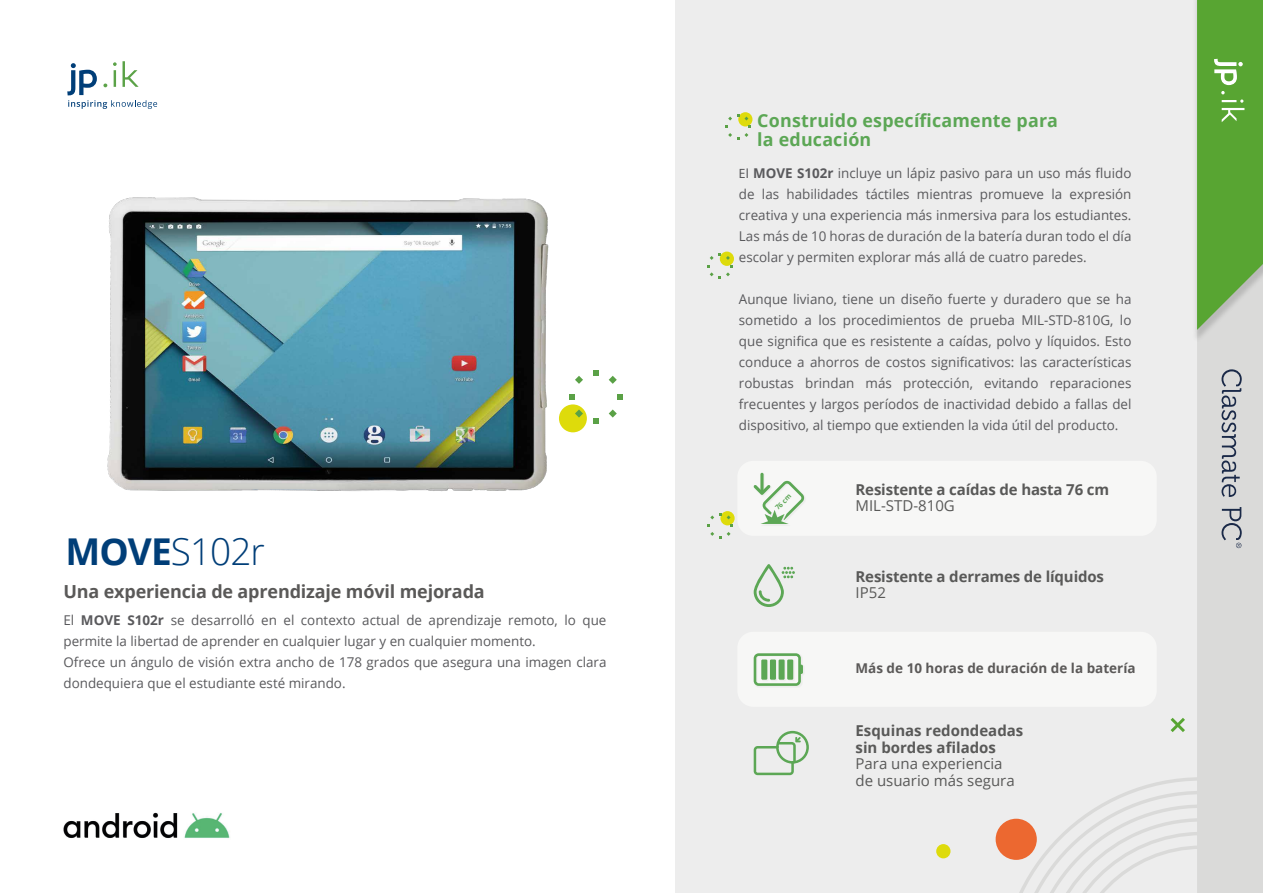
<style>
.page{position:relative;width:1263px;height:893px;background:#fff}
.page>*{position:absolute;margin:0;border:0;box-sizing:border-box;transform-origin:0 0}
.t1{font:300 36.9px "Open Sans";letter-spacing:-.025em;color:#003e78}
.t2{font:700 18px/19.5px "Open Sans";letter-spacing:.01em;color:#5ca755}
.t3{font:700 18px "Open Sans";letter-spacing:-.01em;color:#5a5958}
.t4{font:700 15px/16.5px "Open Sans";letter-spacing:-.01em;color:#595958}
.t5{font:15px/16.5px "Open Sans";color:#595958}
.t6{font:13.5px/21px "Open Sans";color:#59595c;text-align:justify}
.t7{font:700 13.5px "Open Sans";color:#5b5958}
.t8{font:700 6.75px "Open Sans";color:#5ba555}
.s1{font-weight:700}
.s2{font-family:"Myriad Pro"}
</style>
<div class="page">
<div style="left:676px;top:0;width:587px;height:893px;background:#ededed"></div>
<svg style="left:754px;top:564px;width:41px;height:43px"></svg>
<svg style="left:754px;top:731px;width:55px;height:44px"></svg>
<div style="left:737px;top:632px;width:420px;height:75px;background:#f7f7f6;border-radius:16px"></div>
<img style="left:753px;top:657px;width:1px;height:25px">
<svg style="left:754px;top:653px;width:49px;height:33px"></svg>
<div style="left:761px;top:659px;width:6px;height:21px;background:#5ca755"></div>
<div style="left:770px;top:659px;width:6px;height:21px;background:#5ca755"></div>
<div style="left:778px;top:659px;width:7px;height:21px;background:#5ca755"></div>
<div style="left:787px;top:659px;width:6px;height:21px;background:#5ca755"></div>
<div style="left:737px;top:461px;width:420px;height:75px;background:#f7f7f6;border-radius:16px"></div>
<hr style="left:760px;top:473px;width:3px;height:19px;background:#5ca755;border-radius:2px">
<svg style="left:753px;top:481px;width:52px;height:43px"></svg>
<svg style="left:67px;top:61px;width:90px;height:48px"></svg>
<div style="left:996px;top:819px;width:41px;height:41px;background:#ec6830;border-radius:50%"></div>
<div style="left:936px;top:844px;width:14px;height:14px;background:#dedb0b;border-radius:50%"></div>
<svg style="left:999px;top:0;width:264px;height:893px"></svg>
<svg style="left:559px;top:404px;width:28px;height:28px"></svg>
<svg style="left:593px;top:370px;width:6px;height:6px"></svg>
<svg style="left:593px;top:418px;width:6px;height:5px"></svg>
<svg style="left:609px;top:409px;width:8px;height:9px"></svg>
<svg style="left:617px;top:394px;width:6px;height:5px"></svg>
<svg style="left:609px;top:376px;width:8px;height:8px"></svg>
<svg style="left:738px;top:112px;width:14px;height:15px"></svg>
<svg style="left:725px;top:114px;width:26px;height:26px"></svg>
<svg style="left:720px;top:252px;width:14px;height:14px"></svg>
<svg style="left:707px;top:253px;width:26px;height:26px"></svg>
<svg style="left:720px;top:511px;width:15px;height:14px"></svg>
<svg style="left:707px;top:513px;width:26px;height:26px"></svg>
<img style="left:63px;top:812px;width:167px;height:26px">
<img style="left:107px;top:197px;width:474px;height:294px">
<h1 class="t1" style="left:66px;top:526px;width:201px"><span class="s1">MOVE</span>S102r</h1>
<h2 class="t3" style="left:63px;top:579px;width:423px">Una experiencia de aprendizaje móvil mejorada</h2>
<p class="t6" style="left:63px;top:609px;width:544px;text-align:left">El <span class="s1">MOVE S102r</span> se desarrolló en el contexto actual de aprendizaje remoto, lo que permite la libertad de aprender en cualquier lugar y en cualquier momento.<br>Ofrece un ángulo de visión extra ancho de 178 grados que asegura una imagen clara dondequiera que el estudiante esté mirando.</p>
<h2 class="t2" style="left:757px;top:110px;width:302px">Construido específicamente para la educación</h2>
<p class="t6" style="left:739px;top:162px;width:394px"><span class="s2">El</span> <span class="s1">MOVE S102r</span> incluye un lápiz pasivo para un uso más fluido de las habilidades táctiles mientras promueve la expresión creativa y una experiencia más inmersiva para los estudiantes.<br>Las más de 10 horas de duración de la batería duran todo el día escolar y permiten explorar más allá de cuatro paredes.</p>
<p class="t6" style="left:739px;top:288px;width:394px">Aunque liviano, tiene un diseño fuerte y duradero que se ha sometido a los procedimientos de prueba MIL-STD-810G, lo que significa que es resistente a caídas, polvo y líquidos. Esto conduce a ahorros de costos significativos: las características robustas brindan más protección, evitando reparaciones frecuentes y largos períodos de inactividad debido a fallas del dispositivo, al tiempo que extienden la vida útil del producto.</p>
<p class="t4" style="left:855px;top:480px;width:255px">Resistente a caídas de hasta 76 cm</p>
<p class="t8" style="left:773px;top:505px;width:21px;rotate:-45deg">76 cm</p>
<p class="t5" style="left:855px;top:497px;width:101px">MIL-STD-810G</p>
<p class="t4" style="left:855px;top:568px;width:250px">Resistente a derrames de líquidos</p>
<p class="t5" style="left:855px;top:584px;width:32px">IP52</p>
<p class="t7" style="left:855px;top:659px;width:282px">Más de 10 horas de duración de la batería</p>
<p class="t4" style="left:855px;top:722px;width:169px">Esquinas redondeadas sin bordes afilados</p>
<p class="t5" style="left:855px;top:755px;width:161px">Para una experiencia de usuario más segura</p>
</div>
